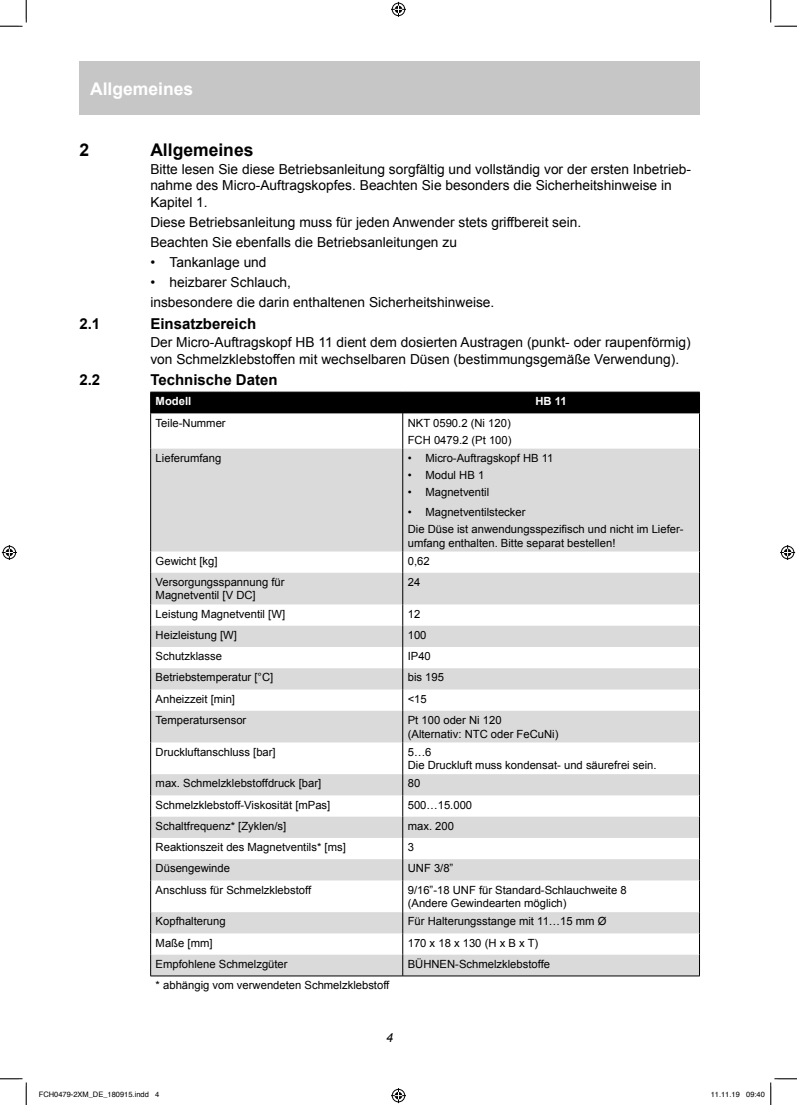
<style>
.page{position:relative;width:797px;height:1105px;background:#fff}
.page>*{position:absolute;margin:0;border:0;box-sizing:border-box;transform-origin:0 0}
.t1{font:700 17.5px "Arial";color:#000}
.t2{font:700 17.5px "Arial";color:#fff}
.t3{font:700 15px "Arial";color:#000}
.t4{font:13.75px/16.5px "Arial";color:#000}
.t5{font:italic 12.5px "Arial";color:#000}
.t6{font:11.25px/13.5px "Arial";color:#000}
.t7{font:700 11.25px "Arial";color:#fff}
.t8{font:7.5px "Helvetica";color:#000}
</style>
<div class="page">
<div style="left:79px;top:62px;width:620px;height:53px;background:#c6c6c6"></div>
<svg style="left:151px;top:449px;width:548px;height:527px;fill:#dadada"></svg>
<div style="left:150px;top:392px;width:550px;height:21px;background:#000"></div>
<hr style="left:150px;top:413px;width:1px;height:36px;background:#000">
<hr style="left:402px;top:413px;width:1px;height:36px;background:#000">
<hr style="left:699px;top:413px;width:1px;height:36px;background:#000">
<hr style="left:150px;top:449px;width:1px;height:102px;background:#000">
<hr style="left:402px;top:449px;width:1px;height:102px;background:#000">
<hr style="left:699px;top:449px;width:1px;height:102px;background:#000">
<svg style="left:150px;top:551px;width:1px;height:22px"></svg>
<svg style="left:402px;top:551px;width:1px;height:22px"></svg>
<svg style="left:699px;top:551px;width:1px;height:22px"></svg>
<hr style="left:150px;top:573px;width:1px;height:31px;background:#000">
<hr style="left:402px;top:573px;width:1px;height:31px;background:#000">
<hr style="left:699px;top:573px;width:1px;height:31px;background:#000">
<svg style="left:150px;top:604px;width:1px;height:107px"></svg>
<svg style="left:402px;top:604px;width:1px;height:107px"></svg>
<svg style="left:699px;top:604px;width:1px;height:107px"></svg>
<hr style="left:150px;top:711px;width:1px;height:31px;background:#000">
<hr style="left:402px;top:711px;width:1px;height:31px;background:#000">
<hr style="left:699px;top:711px;width:1px;height:31px;background:#000">
<hr style="left:150px;top:742px;width:1px;height:32px;background:#000">
<hr style="left:402px;top:742px;width:1px;height:32px;background:#000">
<hr style="left:699px;top:742px;width:1px;height:32px;background:#000">
<svg style="left:150px;top:774px;width:1px;height:106px"></svg>
<svg style="left:402px;top:774px;width:1px;height:106px"></svg>
<svg style="left:699px;top:774px;width:1px;height:106px"></svg>
<hr style="left:150px;top:880px;width:1px;height:32px;background:#000">
<hr style="left:402px;top:880px;width:1px;height:32px;background:#000">
<hr style="left:699px;top:880px;width:1px;height:32px;background:#000">
<svg style="left:150px;top:912px;width:1px;height:64px"></svg>
<svg style="left:402px;top:912px;width:1px;height:64px"></svg>
<svg style="left:699px;top:912px;width:1px;height:64px"></svg>
<hr style="left:150px;top:976px;width:253px;height:1px;background:#000">
<hr style="left:403px;top:976px;width:296px;height:1px;background:#000">
<svg style="left:0;top:0;width:27px;height:27px"></svg>
<svg style="left:0;top:1078px;width:27px;height:27px"></svg>
<svg style="left:770px;top:0;width:27px;height:27px"></svg>
<svg style="left:391px;top:2px;width:15px;height:15px"></svg>
<svg style="left:391px;top:1088px;width:15px;height:15px"></svg>
<svg style="left:2px;top:545px;width:15px;height:15px"></svg>
<svg style="left:780px;top:545px;width:15px;height:15px"></svg>
<svg style="left:770px;top:1078px;width:27px;height:27px"></svg>
<h1 class="t2" style="left:90px;top:77px;width:105px">Allgemeines</h1>
<h1 class="t1" style="left:79px;top:138px;width:11px">2</h1>
<h1 class="t1" style="left:150px;top:138px;width:105px">Allgemeines</h1>
<p class="t4" style="left:150px;top:161px;width:542px">Bitte lesen Sie diese Betriebsanleitung sorgfältig und vollständig vor der ersten Inbetrieb&shy;nahme des Micro-Auftragskopfes. Beachten Sie besonders die Sicherheitshinweise in<br>Kapitel 1.</p>
<p class="t4" style="left:150px;top:212px;width:432px;line-height:20px">Diese Betriebsanleitung muss für jeden Anwender stets griffbereit sein.<br>Beachten Sie ebenfalls die Betriebsanleitungen zu</p>
<p class="t4" style="left:150px;top:254px;width:118px">• Tankanlage und</p>
<p class="t4" style="left:150px;top:272px;width:345px;line-height:20px">• heizbarer Schlauch,<br>insbesondere die darin enthaltenen Sicherheitshinweise.</p>
<h2 class="t3" style="left:79px;top:313px;width:22px">2.1</h2>
<h2 class="t3" style="left:150px;top:313px;width:107px">Einsatzbereich</h2>
<p class="t4" style="left:150px;top:334px;width:542px">Der Micro-Auftragskopf HB 11 dient dem dosierten Austragen (punkt- oder raupenförmig) von Schmelzklebstoffen mit wechselbaren Düsen (bestimmungsgemäße Verwendung).</p>
<h2 class="t3" style="left:79px;top:370px;width:22px">2.2</h2>
<h2 class="t3" style="left:150px;top:370px;width:129px">Technische Daten</h2>
<p class="t7" style="left:156px;top:394px;width:37px">Modell</p>
<p class="t7" style="left:535px;top:394px;width:33px">HB 11</p>
<p class="t6" style="left:156px;top:416px;width:71px">Teile-Nummer</p>
<p class="t6" style="left:408px;top:414px;width:105px;line-height:17px">NKT 0590.2 (Ni 120)<br>FCH 0479.2 (Pt 100)</p>
<p class="t6" style="left:156px;top:451px;width:67px">Lieferumfang</p>
<p class="t6" style="left:408px;top:451px;width:147px">• Micro-Auftragskopf HB 11</p>
<p class="t6" style="left:408px;top:468px;width:78px">• Modul HB 1</p>
<p class="t6" style="left:408px;top:485px;width:83px">• Magnetventil</p>
<p class="t6" style="left:408px;top:504px;width:277px;line-height:17px">• Magnetventilstecker<br>Die Düse ist anwendungsspezifisch und nicht im Liefer-</p>
<p class="t6" style="left:408px;top:536px;width:209px">umfang enthalten. Bitte separat bestellen!</p>
<p class="t6" style="left:156px;top:554px;width:63px">Gewicht [kg]</p>
<p class="t6" style="left:408px;top:554px;width:23px">0,62</p>
<p class="t6" style="left:156px;top:575px;width:130px">Versorgungsspannung für<br>Magnetventil [V DC]</p>
<p class="t6" style="left:408px;top:575px;width:14px">24</p>
<p class="t6" style="left:156px;top:607px;width:131px">Leistung Magnetventil [W]</p>
<p class="t6" style="left:408px;top:607px;width:14px">12</p>
<p class="t6" style="left:156px;top:628px;width:83px">Heizleistung [W]</p>
<p class="t6" style="left:408px;top:628px;width:20px">100</p>
<p class="t6" style="left:156px;top:650px;width:68px">Schutzklasse</p>
<p class="t6" style="left:408px;top:650px;width:25px">IP40</p>
<p class="t6" style="left:156px;top:671px;width:119px">Betriebstemperatur [°C]</p>
<p class="t6" style="left:408px;top:671px;width:38px">bis 195</p>
<p class="t6" style="left:156px;top:692px;width:81px">Anheizzeit [min]</p>
<p class="t6" style="left:408px;top:692px;width:21px">&lt;15</p>
<p class="t6" style="left:156px;top:713px;width:92px">Temperatursensor</p>
<p class="t6" style="left:408px;top:713px;width:152px">Pt 100 oder Ni 120<br>(Alternativ: NTC oder FeCuNi)</p>
<p class="t6" style="left:156px;top:745px;width:122px">Druckluftanschluss [bar]</p>
<p class="t6" style="left:408px;top:745px;width:250px">5…6<br>Die Druckluft muss kondensat- und säurefrei sein.</p>
<p class="t6" style="left:156px;top:777px;width:167px">max. Schmelzklebstoffdruck [bar]</p>
<p class="t6" style="left:408px;top:777px;width:14px">80</p>
<p class="t6" style="left:156px;top:798px;width:176px">Schmelzklebstoff-Viskosität [mPas]</p>
<p class="t6" style="left:408px;top:798px;width:66px">500…15.000</p>
<p class="t6" style="left:156px;top:819px;width:132px">Schaltfrequenz* [Zyklen/s]</p>
<p class="t6" style="left:408px;top:819px;width:48px">max. 200</p>
<p class="t6" style="left:156px;top:841px;width:192px">Reaktionszeit des Magnetventils* [ms]</p>
<p class="t6" style="left:408px;top:841px;width:8px">3</p>
<p class="t6" style="left:156px;top:862px;width:76px">Düsengewinde</p>
<p class="t6" style="left:408px;top:862px;width:47px">UNF 3/8”</p>
<p class="t6" style="left:156px;top:883px;width:157px">Anschluss für Schmelzklebstoff</p>
<p class="t6" style="left:408px;top:883px;width:220px">9/16”-18 UNF für Standard-Schlauchweite 8 (Andere Gewindearten möglich)</p>
<p class="t6" style="left:156px;top:915px;width:72px">Kopfhalterung</p>
<p class="t6" style="left:408px;top:915px;width:200px">Für Halterungsstange mit 11…15 mm Ø</p>
<p class="t6" style="left:156px;top:936px;width:58px">Maße [mm]</p>
<p class="t6" style="left:408px;top:936px;width:132px">170 x 18 x 130 (H x B x T)</p>
<p class="t6" style="left:156px;top:957px;width:133px">Empfohlene Schmelzgüter</p>
<p class="t6" style="left:408px;top:957px;width:144px">BÜHNEN-Schmelzklebstoffe</p>
<p class="t6" style="left:156px;top:979px;width:235px">* abhängig vom verwendeten Schmelzklebstoff</p>
<p class="t5" style="left:386px;top:1029px;width:8px">4</p>
<p class="t8" style="left:39px;top:1089px;width:122px">FCH0479-2XM_DE_180915.indd 4</p>
<p class="t8" style="left:710px;top:1089px;width:56px">11.11.19 09:40</p>
</div>
